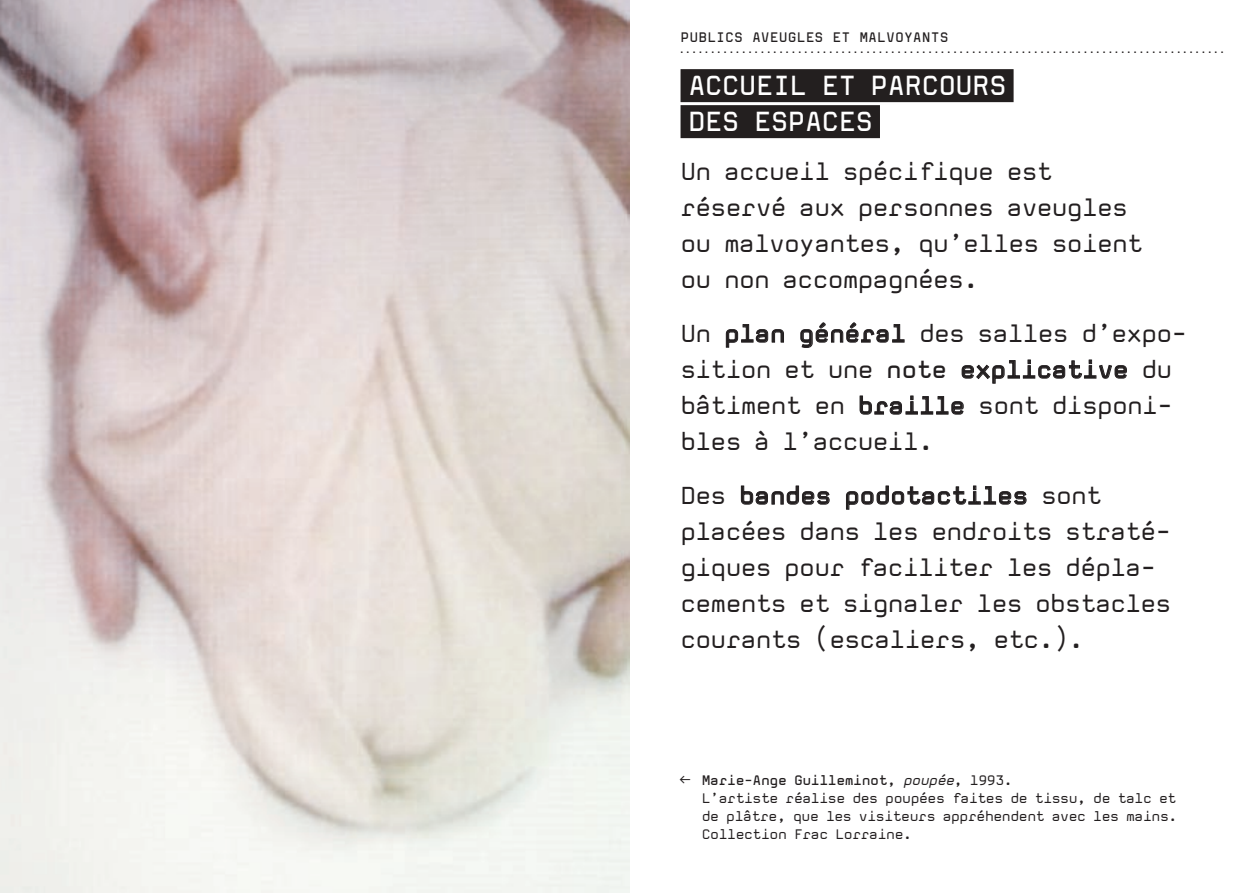
<style>
.page{position:relative;width:1259px;height:893px;background:#fff}
.page>*{position:absolute;margin:0;border:0;box-sizing:border-box;transform-origin:0 0}
.t1{font:700 27px/36px "Mono";letter-spacing:-.035em;color:#fff}
.t2{font:24px/36px "Mono";letter-spacing:-.035em;color:#231f20}
.t3{font:13.5px/18px "Mono";letter-spacing:-.035em;color:#231f20}
.t4{font:700 13.5px "Mono";color:#231f20}
.t5{font:8.4px "Mono";color:#231f1f}
.s1{font-weight:700}
.s2{font-family:"FRAC";font-weight:500}
.s3{font-style:italic}
</style>
<div class="page">
<div style="left:680px;top:69px;width:333px;height:33px;background:#231f1f"></div>
<div style="left:680px;top:105px;width:200px;height:33px;background:#231f1f"></div>
<svg style="left:726px;top:324px;width:58px;height:24px"></svg>
<svg style="left:800px;top:322px;width:104px;height:26px"></svg>
<svg style="left:961px;top:359px;width:166px;height:25px"></svg>
<svg style="left:859px;top:395px;width:104px;height:20px"></svg>
<svg style="left:741px;top:485px;width:88px;height:20px"></svg>
<svg style="left:846px;top:485px;width:180px;height:25px"></svg>
<img style="left:0;top:0;width:629px;height:893px">
<p class="t4" style="left:680px;top:28px;width:10px">PUBLICS</p>
<p class="t4" style="left:752px;top:28px;width:135px">AVEUGLES ET MALVO</p>
<p class="t4" style="left:904px;top:28px;width:27px">YANTS</p>
<p class="t5" style="left:679px;top:45px;width:547px">........................................................................................</p>
<p class="t1" style="left:688px;top:67px;width:320px">Accue il et parcours des espaces</p>
<p class="t2" style="left:680px;top:153px;width:464px">Un accueil spécifique est réservé aux personnes aveugles ou malvoyantes, qu’elles soient ou non accompagnées.</p>
<p class="t2" style="left:680px;top:315px;width:502px">Un <span class="s1">plan général</span> des salles d’expo&shy;sition et une <span class="s1">note explicative</span> du bâtiment en <span class="s1">braille</span> sont disponi&shy;bles à l’accueil.</p>
<p class="t2" style="left:680px;top:477px;width:492px">Des <span class="s1">bandes podotactiles</span> sont placées dans les endroits straté&shy;giques pour faciliter les dépla&shy;cements et signaler les obstacles courants (escaliers, etc.).</p>
<p class="t3" style="left:702px;top:771px;width:477px;text-indent:-21px"><span class="s2">k</span> <span class="s1">Marie-Ange Guilleminot</span>, <span class="s3">poupée</span>, 1993.<br>L’artiste réalise des poupées faites de tissu, de talc et de plâtre, que les visiteurs appréhendent avec les mains.<br>Collection Frac Lorraine.</p>
</div>
